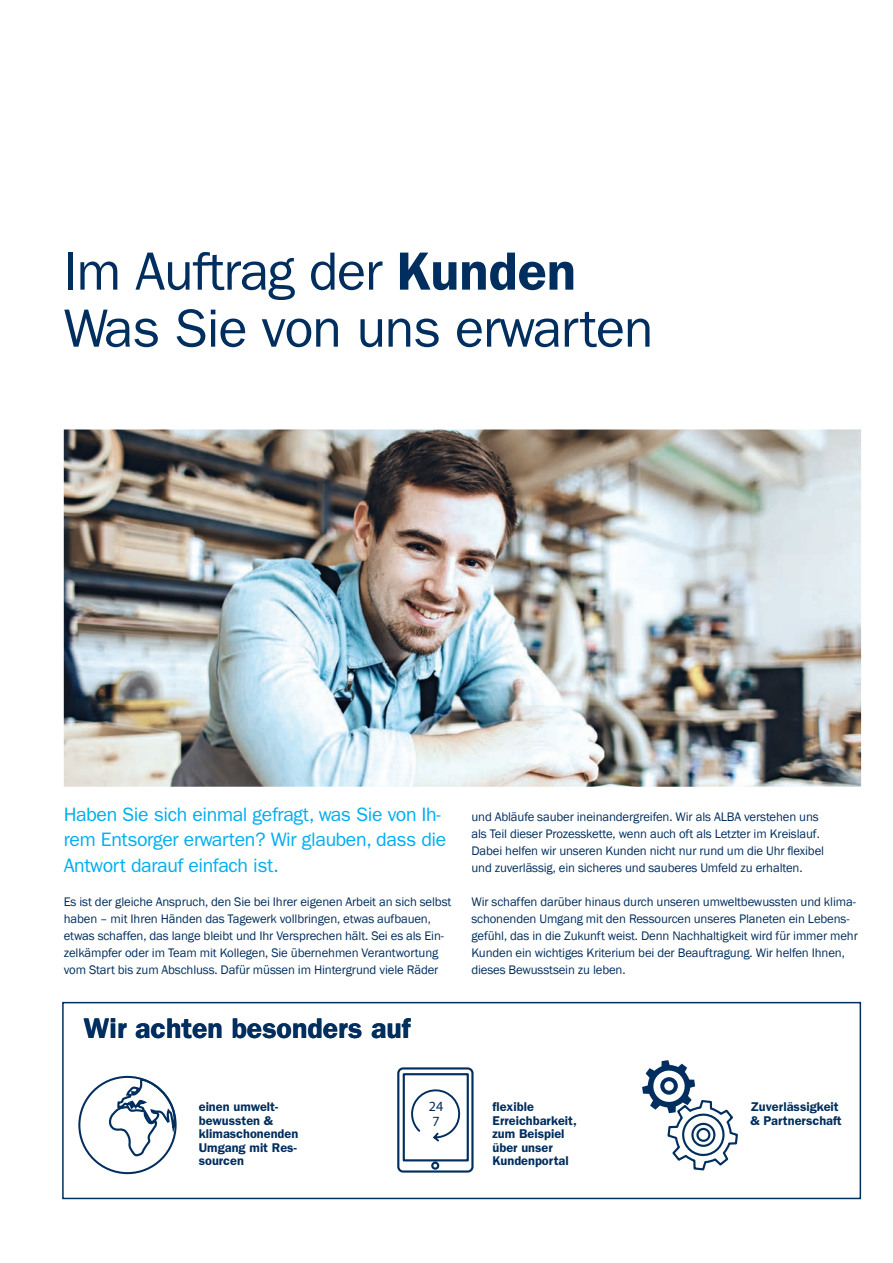
<style>
.page{position:relative;width:893px;height:1263px;background:#fff}
.page>*{position:absolute;margin:0;border:0;box-sizing:border-box;transform-origin:0 0}
.t1{font:54px/57px "Franklin Gothic LT Pro";letter-spacing:-.02em;color:#002e5e}
.t2{font:28.5px "Franklin Gothic LT Pro Dm";color:#002e5e}
.t3{font:19.5px/25.5px "Franklin Gothic LT Pro";letter-spacing:-.02em;color:#00aeef}
.t4{font:14.1px/15.3px "Myriad Pro";color:#002e5e}
.t5{font:12.75px/17px "Franklin Gothic";letter-spacing:-.01em;color:#002e5e}
.t6{font:12.75px/13.5px "Franklin Gothic LT Pro Dm";color:#002e5e}
.s1{font-family:"Franklin Gothic LT Pro Dm"}
</style>
<div class="page">
<img style="left:64px;top:429px;width:797px;height:358px">
<div style="left:62px;top:1002px;width:799px;height:197px;border:2px solid #002e5e"></div>
<svg style="left:106px;top:1077px;width:71px;height:81px"></svg>
<div style="left:78px;top:1076px;width:99px;height:98px;border:2px solid #002e5e;border-radius:50%"></div>
<svg style="left:397px;top:1067px;width:77px;height:106px"></svg>
<svg style="left:642px;top:1060px;width:96px;height:111px"></svg>
<svg style="left:660px;top:1077px;width:18px;height:18px"></svg>
<svg style="left:664px;top:1081px;width:10px;height:10px"></svg>
<div style="left:691px;top:1123px;width:24px;height:24px;border:2px solid #002e5e;border-radius:50%"></div>
<div style="left:696px;top:1128px;width:14px;height:14px;border:2px solid #002e5e;border-radius:50%"></div>
<h1 class="t1" style="left:64px;top:243px;width:591px">Im Auftrag der <span class="s1">Kunden<br></span>Was Sie von uns erwarten</h1>
<h3 class="t3" style="left:64px;top:801px;width:384px">Haben Sie sich einmal gefragt, was Sie von Ih&shy;rem Entsorger erwarten? Wir glauben, dass die<br>Antwort darauf einfach ist.</h3>
<p class="t5" style="left:64px;top:893px;width:389px">Es ist der gleiche Anspruch, den Sie bei Ihrer eigenen Arbeit an sich selbst haben – mit Ihren Händen das Tagewerk vollbringen, etwas aufbauen, etwas schaffen, das lange bleibt und Ihr Versprechen hält. Sei es als Ein&shy;zelkämpfer oder im Team mit Kollegen, Sie übernehmen Verantwortung vom Start bis zum Abschluss. Dafür müssen im Hintergrund viele Räder</p>
<h2 class="t2" style="left:84px;top:1011px;width:328px">Wir achten besonders auf</h2>
<p class="t5" style="left:471px;top:808px;width:354px">und Abläufe sauber ineinandergreifen. Wir als ALBA verstehen uns als Teil dieser Prozesskette, wenn auch oft als Letzter im Kreislauf.<br>Dabei helfen wir unseren Kunden nicht nur rund um die Uhr flexibel und zuverlässig, ein sicheres und sauberes Umfeld zu erhalten.</p>
<p class="t5" style="left:471px;top:893px;width:388px">Wir schaffen darüber hinaus durch unseren umweltbewussten und klima&shy;schonenden Umgang mit den Ressourcen unseres Planeten ein Lebens&shy;gefühl, das in die Zukunft weist. Denn Nachhaltigkeit wird für immer mehr Kunden ein wichtiges Kriterium bei der Beauftragung. Wir helfen Ihnen, dieses Bewusstsein zu leben.</p>
<p class="t6" style="left:199px;top:1100px;width:101px">einen umwelt&shy;bewussten &amp; klimaschonenden<br>Umgang mit Res&shy;sourcen</p>
<p class="t4" style="left:429px;top:1098px;width:16px">24<br>7</p>
<p class="t6" style="left:750px;top:1100px;width:93px">Zuverlässigkeit &amp; Partnerschaft</p>
<p class="t6" style="left:493px;top:1100px;width:86px">flexible<br>Erreichbarkeit, zum Beispiel über unser<br>Kundenportal</p>
</div>
